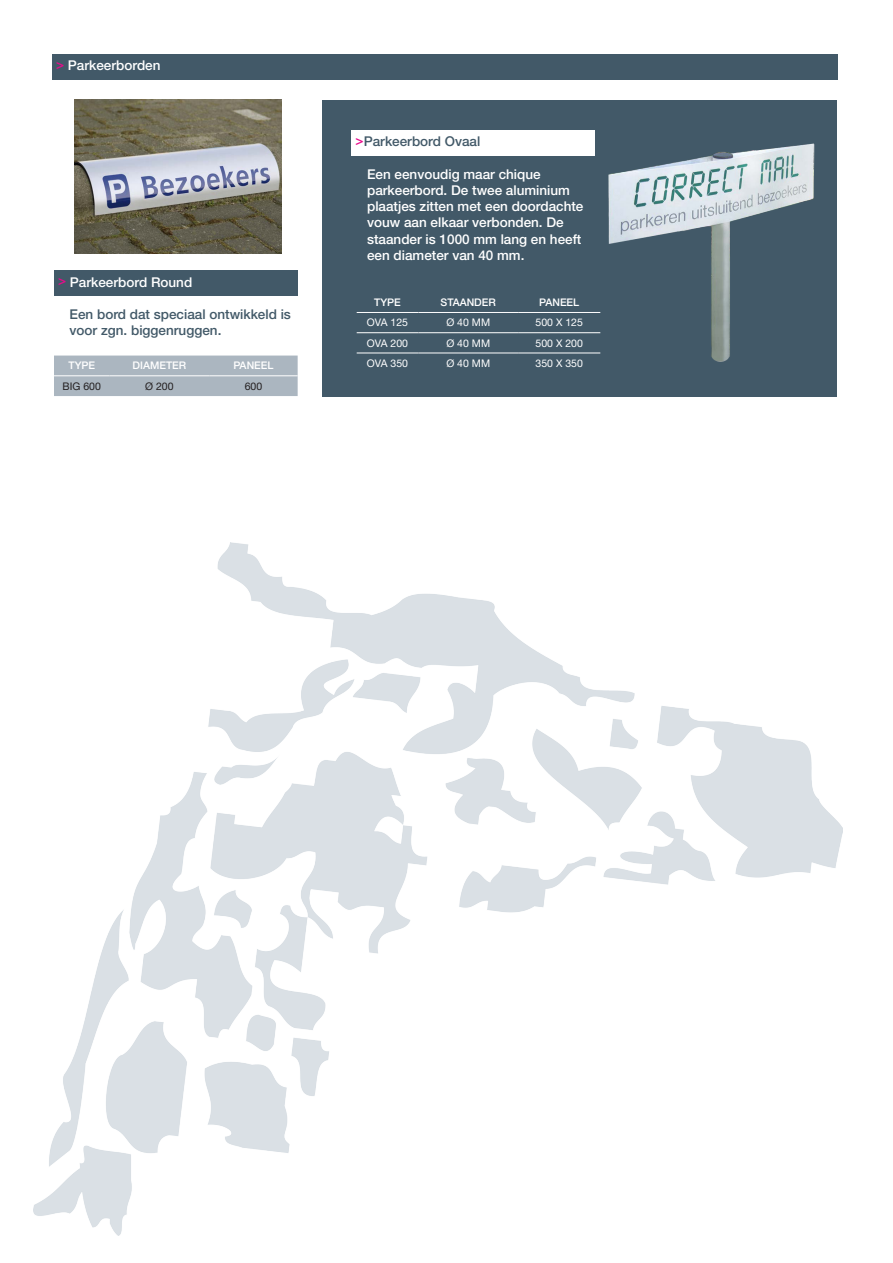
<style>
.page{position:relative;width:893px;height:1263px;background:#fff}
.page>*{position:absolute;margin:0;border:0;box-sizing:border-box;transform-origin:0 0}
.Paragraph_Style_1{font:500 13.5px/16.2px "Helvetica Neue LT Std";color:#fff}
.Paragraph_Style_1-2{font:500 13.5px/16.2px "Helvetica Neue LT Std";color:#425968}
.t1{font:500 13.5px "Helvetica Neue LT Std";color:#e80a8b}
.t2{font:10.5px "Helvetica Neue LT Std";color:#fff}
.t3{font:500 10.5px "Helvetica Neue LT Std";color:#fff}
.t4{font:10.5px "Helvetica Neue LT Std";color:#231f20}
</style>
<div class="page">
<img style="left:34px;top:542px;width:808px;height:693px">
<div style="left:54px;top:270px;width:244px;height:26px;background:#425968"></div>
<img style="left:74px;top:100px;width:207px;height:154px">
<div style="left:54px;top:356px;width:244px;height:40px;background:#abb6c0"></div>
<hr style="left:54px;top:375px;width:56px;height:1px;background:#fff">
<hr style="left:110px;top:375px;width:99px;height:1px;background:#fff">
<hr style="left:209px;top:375px;width:89px;height:1px;background:#fff">
<div style="left:52px;top:54px;width:786px;height:26px;background:#425968"></div>
<div style="left:322px;top:100px;width:515px;height:297px;background:#425968"></div>
<div style="left:351px;top:130px;width:244px;height:25px;background:#fff"></div>
<img style="left:596px;top:143px;width:219px;height:219px">
<hr style="left:357px;top:312px;width:61px;height:1px;background:#fff">
<hr style="left:418px;top:312px;width:100px;height:1px;background:#fff">
<hr style="left:518px;top:312px;width:82px;height:1px;background:#fff">
<hr style="left:357px;top:332px;width:61px;height:1px;background:#fff">
<hr style="left:418px;top:332px;width:100px;height:1px;background:#fff">
<hr style="left:518px;top:332px;width:82px;height:1px;background:#fff">
<hr style="left:357px;top:353px;width:61px;height:1px;background:#fff">
<hr style="left:418px;top:353px;width:100px;height:1px;background:#fff">
<hr style="left:518px;top:353px;width:82px;height:1px;background:#fff">
<p class="Paragraph_Style_1" style="left:68px;top:57px;width:94px">Parkeerborden</p>
<p class="t1" style="left:56px;top:56px;width:10px">&gt;</p>
<p class="Paragraph_Style_1" style="left:70px;top:274px;width:124px">Parkeerbord Round</p>
<p class="t1" style="left:58px;top:272px;width:10px">&gt;</p>
<p class="Paragraph_Style_1-2" style="left:70px;top:306px;width:223px">Een bord dat speciaal ontwikkeld is voor zgn. biggenruggen.</p>
<p class="t3" style="left:68px;top:359px;width:28px">TYPE</p>
<p class="t4" style="left:63px;top:380px;width:40px">BIG 600</p>
<p class="t3" style="left:133px;top:359px;width:55px">DIAMETER</p>
<p class="t4" style="left:145px;top:380px;width:30px">Ø 200</p>
<p class="t3" style="left:233px;top:359px;width:42px">PANEEL</p>
<p class="t4" style="left:245px;top:380px;width:19px">600</p>
<p class="Paragraph_Style_1-2" style="left:364px;top:133px;width:118px">Parkeerbord Ovaal</p>
<p class="t1" style="left:356px;top:132px;width:10px">&gt;</p>
<p class="Paragraph_Style_1" style="left:367px;top:166px;width:218px">Een eenvoudig maar chique parkeerbord. De twee aluminium plaatjes zitten met een doordachte vouw aan elkaar verbonden. De staander is 1000 mm lang en heeft een diameter van 40 mm.</p>
<p class="t3" style="left:539px;top:296px;width:42px">PANEEL</p>
<p class="t3" style="left:441px;top:296px;width:57px">STAANDER</p>
<p class="t3" style="left:374px;top:296px;width:28px">TYPE</p>
<p class="t2" style="left:367px;top:316px;width:43px">OVA 125</p>
<p class="t2" style="left:446px;top:316px;width:45px">Ø 40 MM</p>
<p class="t2" style="left:536px;top:316px;width:49px">500 X 125</p>
<p class="t2" style="left:367px;top:337px;width:43px">OVA 200</p>
<p class="t2" style="left:446px;top:337px;width:45px">Ø 40 MM</p>
<p class="t2" style="left:536px;top:337px;width:49px">500 X 200</p>
<p class="t2" style="left:367px;top:357px;width:43px">OVA 350</p>
<p class="t2" style="left:446px;top:357px;width:45px">Ø 40 MM</p>
<p class="t2" style="left:536px;top:357px;width:49px">350 X 350</p>
</div>
